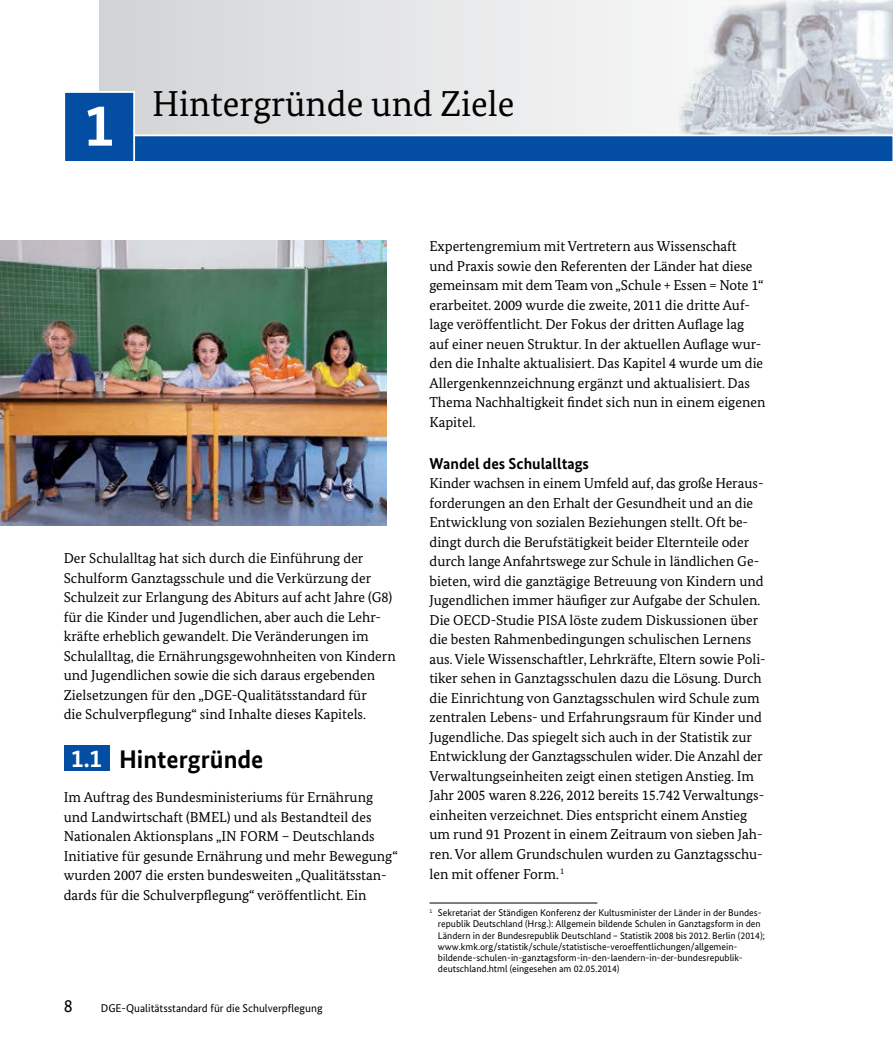
<style>
.page{position:relative;width:893px;height:1051px;background:#fff}
.page>*{position:absolute;margin:0;border:0;box-sizing:border-box;transform-origin:0 0}
.t1{font:700 59.85px "Bundes Sans";color:#fff}
.t2{font:36px "Bundes Serif";color:#000}
.t3{font:700 25.5px "Bundes Sans";color:#000}
.t4{font:18px "Bundes Sans";color:#000}
.t5{font:700 15.75px "Bundes Sans";color:#000}
.t6{font:14.25px/19.5px "Bundes Serif";color:#000}
.t7{font:11.25px "Bundes Sans";color:#000}
.t8{font:9.75px/11.2px "Bundes Sans";color:#000}
.s1{font-size:25.05px;color:#fff}
</style>
<div class="page">
<svg style="left:99px;top:0;width:571px;height:134px"></svg>
<img style="left:670px;top:0;width:223px;height:134px">
<svg style="left:135px;top:134px;width:758px;height:27px;background:#175ca9"></svg>
<div style="left:64px;top:92px;width:70px;height:70px;background:#034ea2"></div>
<div style="left:63px;top:91px;width:72px;height:72px;border:2px solid #fff"></div>
<div style="left:64px;top:745px;width:46px;height:25px;background:#034ea2"></div>
<img style="left:0;top:240px;width:387px;height:285px">
<hr style="left:429px;top:902px;width:168px;height:1px;background:#000">
<h1 class="t1" style="left:84px;top:89px;width:31px">1</h1>
<h2 class="t2" style="left:152px;top:82px;width:364px">Hintergründe und Ziele</h2>
<p class="t6" style="left:64px;top:548px;width:333px">Der Schulalltag hat sich durch die Einführung der Schulform Ganztagsschule und die Verkürzung der Schulzeit zur Erlangung des Abiturs auf acht Jahre (G8) für die Kinder und Jugendlichen, aber auch die Lehr&shy;kräfte erheblich gewandelt. Die Veränderungen im Schulalltag, die Ernährungsgewohnheiten von Kindern und Jugendlichen sowie die sich daraus ergebenden Zielsetzungen für den „DGE-Qualitätsstandard für<br>die Schulverpflegung“ sind Inhalte dieses Kapitels.</p>
<h3 class="t3" style="left:71px;top:743px;width:194px"><span class="s1">1.1</span> Hintergründe</h3>
<p class="t6" style="left:64px;top:787px;width:335px">Im Auftrag des Bundesministeriums für Ernährung und Landwirtschaft (BMEL) und als Bestandteil des Nationalen Aktionsplans „IN FORM – Deutschlands Initiative für gesunde Ernährung und mehr Bewegung“ wurden 2007 die ersten bundesweiten „Qualitätsstan&shy;dards für die Schulverpflegung“ veröffentlicht. Ein</p>
<p class="t4" style="left:64px;top:994px;width:10px">8</p>
<p class="t7" style="left:101px;top:1001px;width:223px">DGE-Qualitätsstandard für die Schulverpflegung</p>
<p class="t6" style="left:429px;top:236px;width:337px">Expertengremium mit Vertretern aus Wissenschaft<br>und Praxis sowie den Referenten der Länder hat diese gemeinsam mit dem Team von „Schule + Essen = Note 1“ erarbeitet. 2009 wurde die zweite, 2011 die dritte Auf&shy;lage veröffentlicht. Der Fokus der dritten Auflage lag auf einer neuen Struktur. In der aktuellen Auflage wur&shy;den die Inhalte aktualisiert. Das Kapitel 4 wurde um die Allergenkennzeichnung ergänzt und aktualisiert. Das Thema Nachhaltigkeit findet sich nun in einem eigenen Kapitel.</p>
<p class="t5" style="left:429px;top:453px;width:161px">Wandel des Schulalltags</p>
<p class="t6" style="left:429px;top:473px;width:338px">Kinder wachsen in einem Umfeld auf, das große Heraus&shy;forderungen an den Erhalt der Gesundheit und an die Entwicklung von sozialen Beziehungen stellt. Oft be&shy;dingt durch die Berufstätigkeit beider Elternteile oder durch lange Anfahrtswege zur Schule in ländlichen Ge&shy;bieten, wird die ganztägige Betreuung von Kindern und Jugendlichen immer häufiger zur Aufgabe der Schulen.<br>Die OECD-Studie PISA löste zudem Diskussionen über die besten Rahmenbedingungen schulischen Lernens aus. Viele Wissenschaftler, Lehrkräfte, Eltern sowie Poli&shy;tiker sehen in Ganztagsschulen dazu die Lösung. Durch die Einrichtung von Ganztagsschulen wird Schule zum zentralen Lebens- und Erfahrungsraum für Kinder und Jugendliche. Das spiegelt sich auch in der Statistik zur Entwicklung der Ganztagsschulen wider. Die Anzahl der Verwaltungseinheiten zeigt einen stetigen Anstieg. Im Jahr 2005 waren 8.226, 2012 bereits 15.742 Verwaltungs&shy;einheiten verzeichnet. Dies entspricht einem Anstieg um rund 91 Prozent in einem Zeitraum von sieben Jah&shy;ren. Vor allem Grundschulen wurden zu Ganztagsschu&shy;len mit offener Form. <sup>1</sup></p>
<p class="t8" style="left:438px;top:906px;width:329px;text-indent:-9px"><sup>1</sup> Sekretariat der Ständigen Konferenz der Kultusminister der Länder in der Bundes&shy;republik Deutschland (Hrsg.): Allgemein bildende Schulen in Ganztagsform in den Ländern in der Bundesrepublik Deutschland – Statistik 2008 bis 2012. Berlin (2014); www.kmk.org/statistik/schule/statistische-veroeffentlichungen/allgemein&shy;bildende-schulen-in-ganztagsform-in-den-laendern-in-der-bundesrepublik&shy;deutschland.html (eingesehen am 02.05.2014)</p>
</div>
